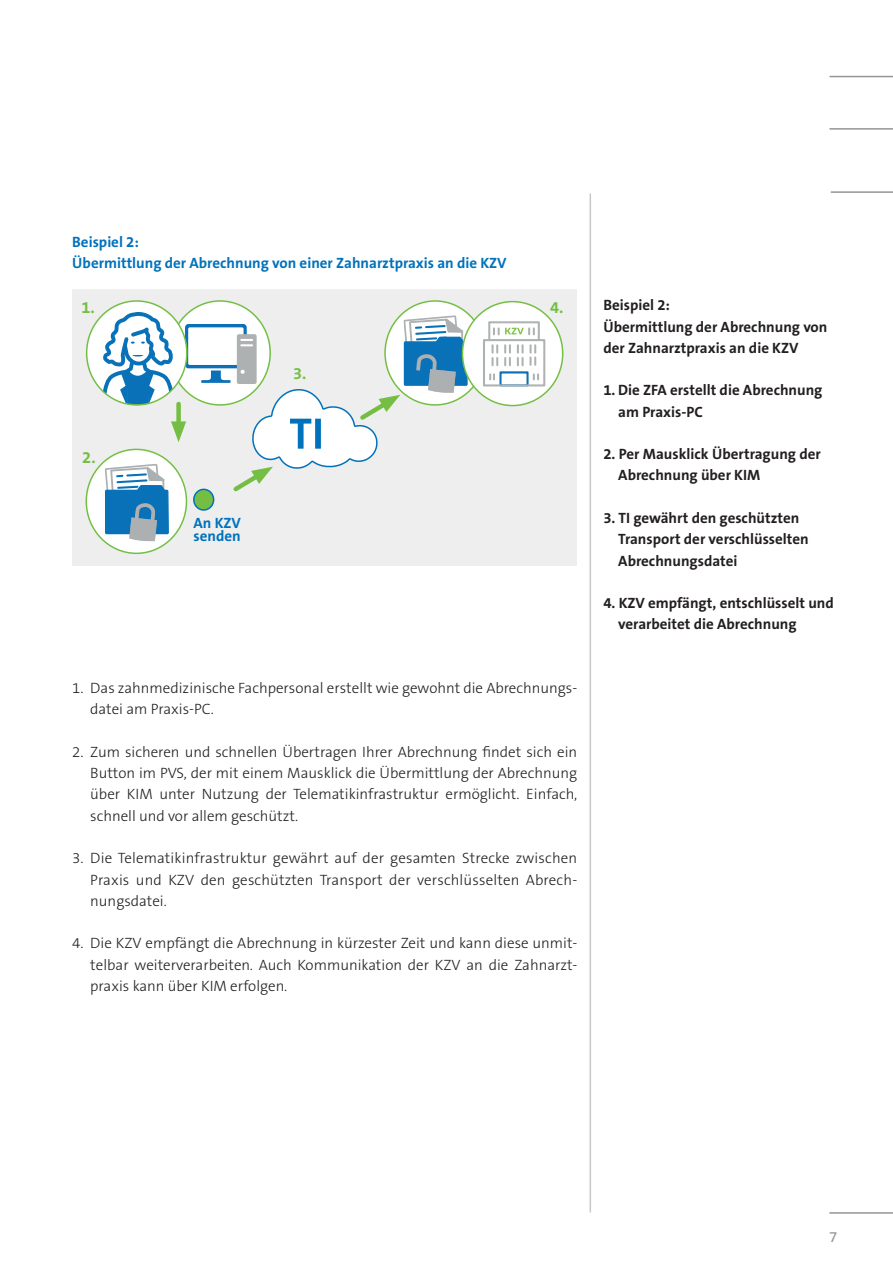
<style>
.page{position:relative;width:893px;height:1263px;background:#fff}
.page>*{position:absolute;margin:0;border:0;box-sizing:border-box;transform-origin:0 0}
.t1{font:700 16.5px "The Sans B Plus W7";color:#74bf43}
.t2{font:300 15px/21.3px "The Sans B Plus W3";color:#231f20;text-align:justify}
.t3{font:700 15px/21.3px "The Sans B Plus W7";color:#231f20}
.t4{font:700 15px/21.3px "The Sans B Plus W7";color:#0072bc}
.t5{font:15px "The Sans B Plus W5 Plain";color:#939598}
</style>
<div class="page">
<hr style="left:830px;top:1212px;width:63px;height:2px;background:#939598">
<hr style="left:830px;top:76px;width:63px;height:1px;background:#939598">
<hr style="left:830px;top:128px;width:63px;height:2px;background:#939598">
<hr style="left:831px;top:191px;width:62px;height:2px;background:#939598">
<hr style="left:590px;top:194px;width:1px;height:1018px;background:#c7c8ca">
<div style="left:72px;top:289px;width:505px;height:277px;background:#eeeeef"></div>
<div style="left:170px;top:301px;width:100px;height:104px;background:#fff;border-radius:50%"></div>
<div style="left:86px;top:449px;width:100px;height:104px;background:#fff;border-radius:50%"></div>
<svg style="left:385px;top:301px;width:100px;height:104px"></svg>
<div style="left:87px;top:301px;width:100px;height:104px;background:#fff;border-radius:50%"></div>
<div style="left:462px;top:302px;width:101px;height:104px;background:#fff;border-radius:50%"></div>
<svg style="left:483px;top:321px;width:62px;height:65px"></svg>
<svg style="left:97px;top:312px;width:371px;height:229px"></svg>
<p class="t4" style="left:72px;top:231px;width:436px">Beispiel 2:<br>Übermittlung der Abrechnung von einer Zahnarztpraxis an die KZV</p>
<p class="t1" style="left:81px;top:296px;width:15px">1.</p>
<p class="t1" style="left:550px;top:296px;width:15px">4.</p>
<p class="t1" style="left:82px;top:447px;width:15px">2.</p>
<p class="t1" style="left:293px;top:363px;width:15px">3.</p>
<p class="t4" style="left:193px;top:516px;width:49px;line-height:13.5px">An KZV senden</p>
<p class="t2" style="left:90px;top:677px;width:488px;text-indent:-18px">1. Das zahnmedizinische Fachpersonal erstellt wie gewohnt die Abrechnungs&shy;datei am Praxis-PC.</p>
<p class="t2" style="left:90px;top:741px;width:488px;text-indent:-18px">2. Zum sicheren und schnellen Übertragen Ihrer Abrechnung findet sich ein Button im PVS, der mit einem Mausklick die Übermittlung der Abrechnung über KIM unter Nutzung der Telematikinfrastruktur ermöglicht. Einfach, schnell und vor allem geschützt.</p>
<p class="t2" style="left:90px;top:847px;width:488px;text-indent:-18px">3. Die Telematikinfrastruktur gewährt auf der gesamten Strecke zwischen Praxis und KZV den geschützten Transport der verschlüsselten Abrech&shy;nungsdatei.</p>
<p class="t2" style="left:90px;top:933px;width:488px;text-indent:-18px">4. Die KZV empfängt die Abrechnung in kürzester Zeit und kann diese unmit&shy;telbar weiterverarbeiten. Auch Kommunikation der KZV an die Zahnarzt&shy;praxis kann über KIM erfolgen.</p>
<p class="t3" style="left:603px;top:295px;width:226px">Beispiel 2:<br>Übermittlung der Abrechnung von der Zahnarztpraxis an die KZV</p>
<p class="t3" style="left:618px;top:380px;width:206px;text-indent:-15px">1. Die ZFA erstellt die Abrechnung am Praxis-PC</p>
<p class="t3" style="left:618px;top:444px;width:204px;text-indent:-15px">2. Per Mausklick Übertragung der<br>Abrechnung über KIM</p>
<p class="t3" style="left:618px;top:507px;width:192px;text-indent:-15px">3. TI gewährt den geschützten<br>Transport der verschlüsselten<br>Abrechnungsdatei</p>
<p class="t3" style="left:618px;top:592px;width:217px;text-indent:-15px">4. KZV empfängt, entschlüsselt und verarbeitet die Abrechnung</p>
<p class="t5" style="left:829px;top:1227px;width:10px">7</p>
</div>
